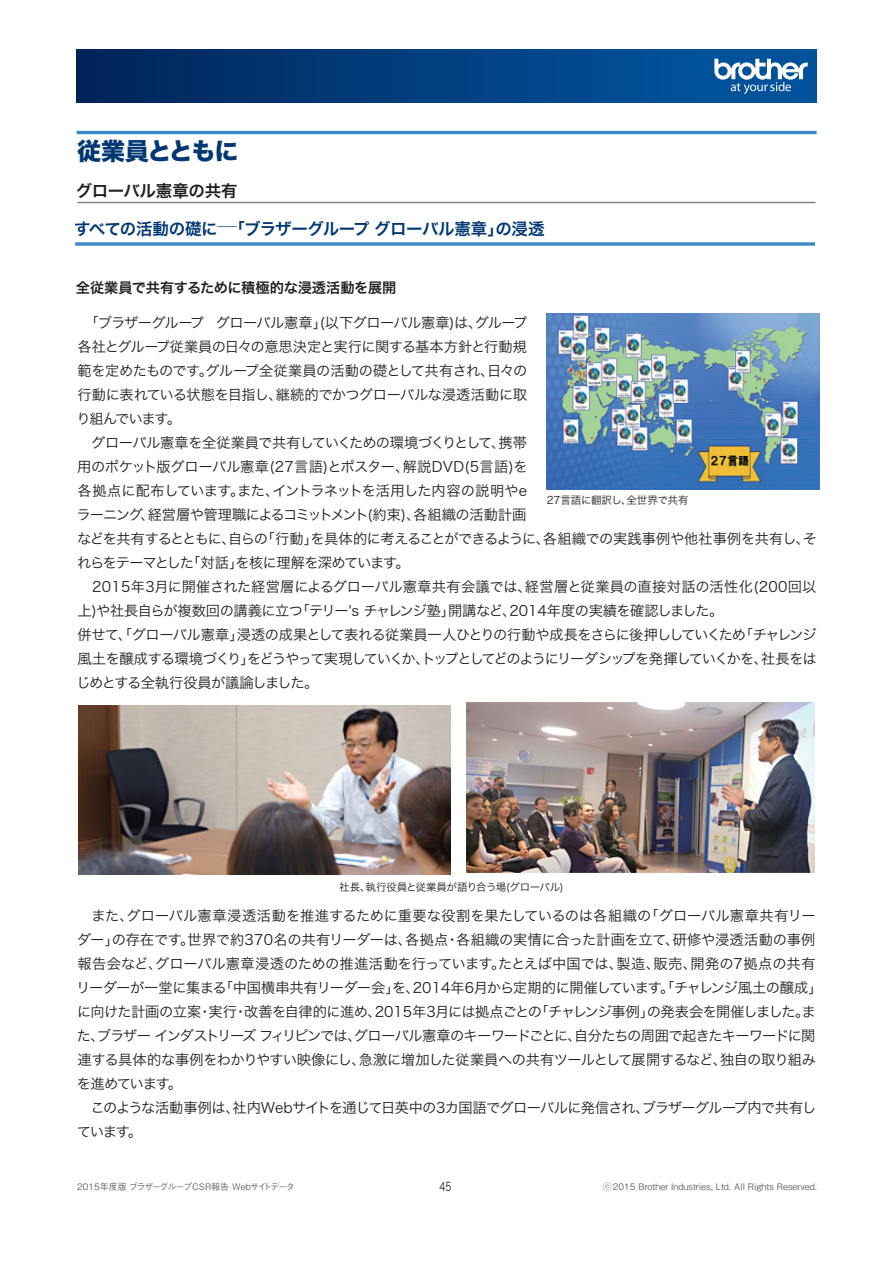
<style>
.page{position:relative;width:893px;height:1263px;background:#fff}
.page>*{position:absolute;margin:0;border:0;box-sizing:border-box;transform-origin:0 0}
.t1{font:24px "Hira Kaku Std W8";letter-spacing:-.055em;color:#013874}
.t2{font:16.5px "Hira Kaku Pro W6";letter-spacing:-.025em;color:#013874}
.t3{font:16.5px "Hira Kaku Pro W6";letter-spacing:-.02em;color:#231f20}
.t4{font:14.25px/24px "Hira Kaku Pro W3";letter-spacing:-.035em;color:#231f20}
.t5{font:14.25px "Hira Kaku Pro W6";letter-spacing:-.015em;color:#231f20}
.t6{font:12px "Hira Kaku Pro W3";color:#231f20;scale:.75 1}
.t7{font:10.5px "Hira Kaku Pro W3";letter-spacing:-.03em;color:#231f20}
.t8{font:10.5px "Hira Kaku Pro W3";color:#231f20}
.t9{font:500 9px "Gothic BBB Pro";color:#6c6d70}
.t10{font:500 9px "Gothic BBB Pro";letter-spacing:-.03em;color:#6c6d70}
</style>
<div class="page">
<div style="left:76px;top:50px;width:741px;height:52px;background:linear-gradient(to right,#00265a,#0258a4)"></div>
<svg style="left:714px;top:59px;width:94px;height:35px"></svg>
<hr style="left:77px;top:131px;width:739px;height:3px;background:#3b88c8">
<hr style="left:78px;top:202px;width:738px;height:1px;background:#808285">
<svg style="left:75px;top:242px;width:740px;height:4px;background:#5799d0"></svg>
<img style="left:546px;top:313px;width:273px;height:176px">
<img style="left:466px;top:703px;width:349px;height:170px">
<img style="left:79px;top:705px;width:371px;height:170px">
<p class="t1" style="left:77px;top:137px;width:163px">従業員とともに</p>
<p class="t3" style="left:76px;top:176px;width:163px">グローバル憲章の共有</p>
<p class="t2" style="left:74px;top:213px;width:472px">すべての活動の礎に─「ブラザーグループ グローバル憲章」の浸透</p>
<p class="t5" style="left:76px;top:275px;width:322px">全従業員で共有するために積極的な浸透活動を展開</p>
<p class="t4" style="left:76px;top:309px;width:742px">　「ブラザーグループ グローバル憲章」(以下グローバル憲章)は、グループ<br>各社とグループ従業員の日々の意思決定と実行に関する基本方針と行動規<br>範を定めたものです。グループ全従業員の活動の礎として共有され、日々の<br>行動に表れている状態を目指し、継続的でかつグローバルな浸透活動に取<br>り組んでいます。<br>　グローバル憲章を全従業員で共有していくための環境づくりとして、携帯<br>用のポケット版グローバル憲章(27言語)とポスター、解説DVD(5言語)を<br>各拠点に配布しています。また、イントラネットを活用した内容の説明やe<br>ラーニング、経営層や管理職によるコミットメント(約束)、各組織の活動計画<br>などを共有するとともに、自らの「行動」を具体的に考えることができるように、各組織での実践事例や他社事例を共有し、それらをテーマとした「対話」を核に理解を深めています。<br>　2015年3月に開催された経営層によるグローバル憲章共有会議では、経営層と従業員の直接対話の活性化(200回以上)や社長自らが複数回の講義に立つ「テリー's チャレンジ塾」開講など、2014年度の実績を確認しました。<br>併せて、「グローバル憲章」浸透の成果として表れる従業員一人ひとりの行動や成長をさらに後押ししていくため「チャレンジ風土を醸成する環境づくり」をどうやって実現していくか、トップとしてどのようにリーダシップを発揮していくかを、社長をはじめとする全執行役員が議論しました。</p>
<p class="t8" style="left:547px;top:491px;width:143px">27言語に翻訳し、全世界で共有</p>
<p class="t7" style="left:339px;top:878px;width:226px">社長、執行役員と従業員が語り合う場(グローバル)</p>
<p class="t4" style="left:76px;top:903px;width:748px">　また、グローバル憲章浸透活動を推進するために重要な役割を果たしているのは各組織の「グローバル憲章共有リーダー」の存在です。世界で約370名の共有リーダーは、各拠点・各組織の実情に合った計画を立て、研修や浸透活動の事例報告会など、グローバル憲章浸透のための推進活動を行っています。たとえば中国では、製造、販売、開発の7拠点の共有リーダーが一堂に集まる「中国横串共有リーダー会」を、2014年6月から定期的に開催しています。「チャレンジ風土の醸成」に向けた計画の立案・実行・改善を自律的に進め、2015年3月には拠点ごとの「チャレンジ事例」の発表会を開催しました。また、ブラザー インダストリーズ フィリピンでは、グローバル憲章のキーワードごとに、自分たちの周囲で起きたキーワードに関連する具体的な事例をわかりやすい映像にし、急激に増加した従業員への共有ツールとして展開するなど、独自の取り組みを進めています。<br>　このような活動事例は、社内Webサイトを通じて日英中の3カ国語でグローバルに発信され、ブラザーグループ内で共有しています。</p>
<p class="t10" style="left:77px;top:1180px;width:219px">2015年度版 ブラザーグループCSR報告 Webサイトデータ</p>
<p class="t6" style="left:440px;top:1175px;width:17px">45</p>
<p class="t9" style="left:603px;top:1180px;width:216px">ⓒ2015 Brother Industries, Ltd. All Rights Reserved.</p>
</div>
